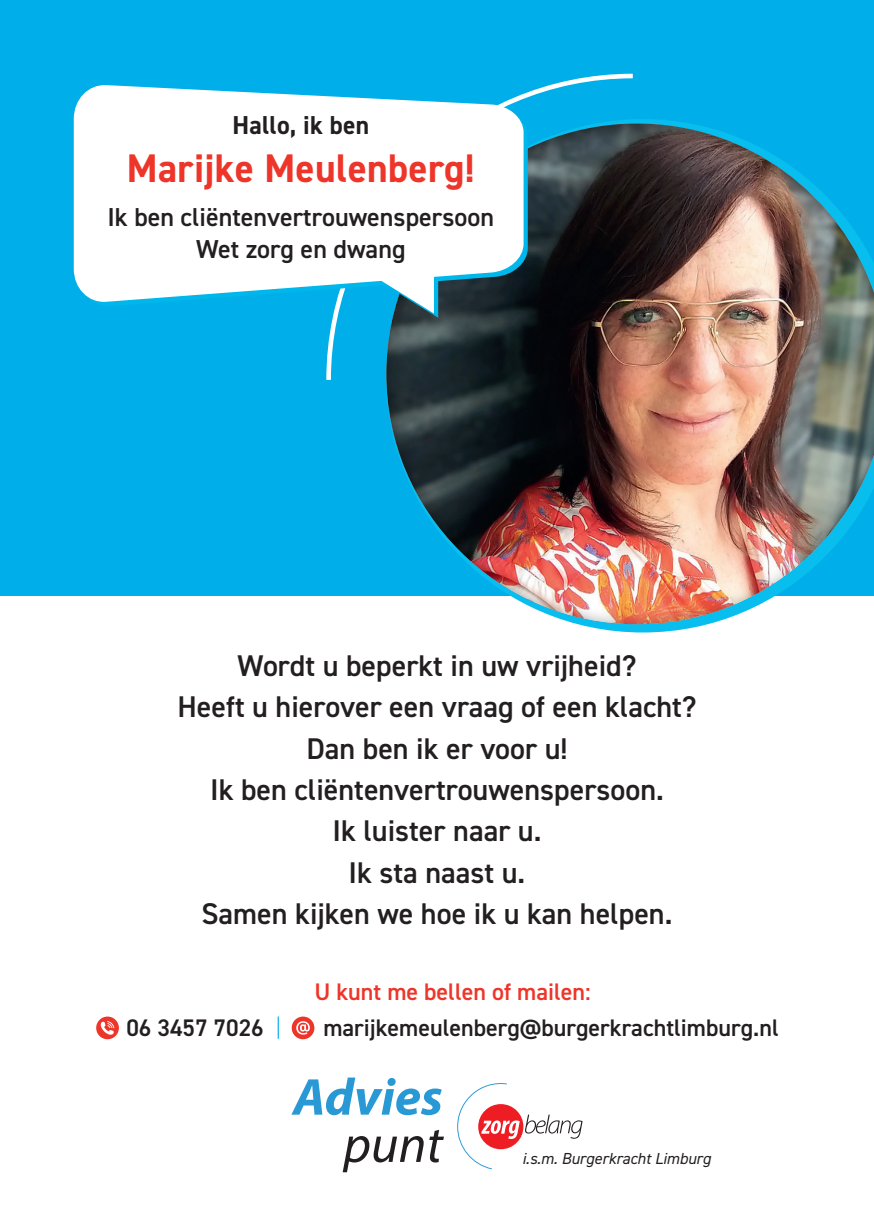
<style>
.page{position:relative;width:874px;height:1225px;background:#fff}
.page>*{position:absolute;margin:0;border:0;box-sizing:border-box;transform-origin:0 0}
.t1{font:700 40px "DIN2014";letter-spacing:.01em;color:#ee3529}
.t2{font:600 30px/41.4px "DIN2014";color:#231f20;text-align:center}
.t3{font:600 26px/32px "DIN2014";color:#231f20;text-align:center}
.t4{font:700 26px "DIN2014";letter-spacing:.01em;color:#231f20}
.t5{font:600 24px "DIN2014";color:#231f20}
.t6{font:600 24px "DIN2014";color:#ee3529}
.t7{font:italic 16px "DIN2014";color:#231f20}
.s1{font-weight:300;color:#00aee9}
</style>
<div class="page">
<div style="left:0;top:0;width:873px;height:595px;background:#00aee9"></div>
<svg style="left:291px;top:1077px;width:150px;height:38px"></svg>
<svg style="left:342px;top:1136px;width:81px;height:36px"></svg>
<svg style="left:429px;top:1130px;width:14px;height:32px"></svg>
<svg style="left:457px;top:1083px;width:125px;height:86px"></svg>
<div style="left:384px;top:122px;width:489px;height:502px;background:#231f20;opacity:.6"></div>
<svg style="left:326px;top:73px;width:311px;height:311px"></svg>
<svg style="left:326px;top:89px;width:201px;height:229px"></svg>
<svg style="left:74px;top:84px;width:449px;height:229px;background:#d7eef5"></svg>
<svg style="left:291px;top:1016px;width:23px;height:23px"></svg>
<svg style="left:296px;top:1021px;width:14px;height:13px"></svg>
<svg style="left:96px;top:1016px;width:23px;height:23px"></svg>
<svg style="left:100px;top:1021px;width:14px;height:14px"></svg>
<p class="t4" style="left:232px;top:107px;width:138px">Hallo, ik ben</p>
<h1 class="t1" style="left:127px;top:141px;width:349px">Marijke Meulenberg!</h1>
<p class="t3" style="left:107px;top:200px;width:388px">Ik ben cliëntenvertrouwenspersoon<br>Wet zorg en dwang</p>
<p class="t2" style="left:177px;top:644px;width:520px">Wordt u beperkt in uw vrijheid?<br>Heeft u hierover een vraag of een klacht?<br>Dan ben ik er voor u!<br>Ik ben cliëntenvertrouwenspersoon.<br>Ik luister naar u.<br>Ik sta naast u.<br>Samen kijken we hoe ik u kan helpen.</p>
<p class="t6" style="left:314px;top:975px;width:278px">U kunt me bellen of mailen:</p>
<p class="t5" style="left:126px;top:1011px;width:156px">06 3457 7026 <span class="s1">|</span></p>
<p class="t5" style="left:323px;top:1011px;width:456px">marijkemeulenberg@burgerkrachtlimburg.nl</p>
<p class="t7" style="left:522px;top:1148px;width:190px">i.s.m. Burgerkracht Limburg</p>
</div>
